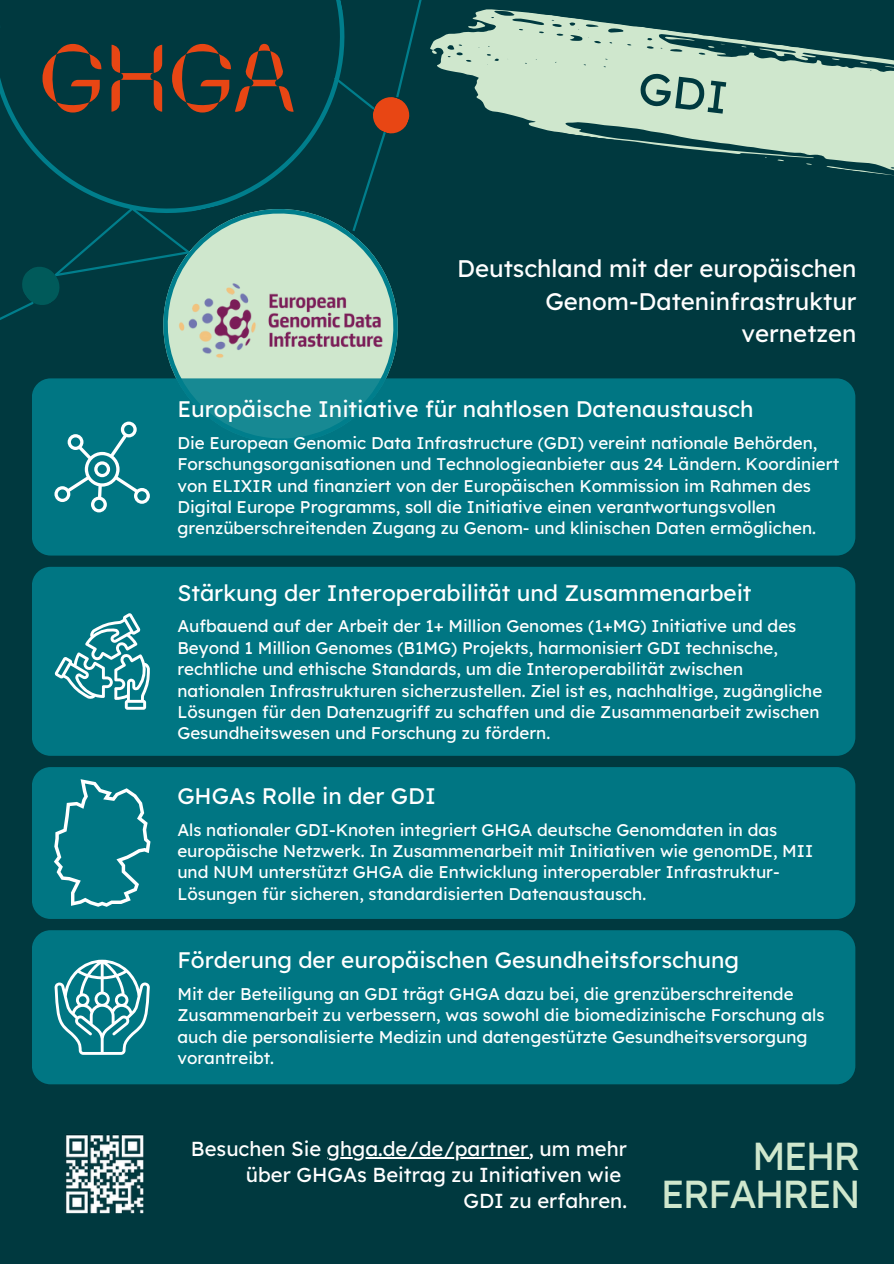
<style>
.page{position:relative;width:894px;height:1264px;background:#fff}
.page>*{position:absolute;margin:0;border:0;box-sizing:border-box;transform-origin:0 0}
.t1{font:39px/38.2px "Lexend Deca";letter-spacing:-.05em;color:#cfe7cd;text-align:right}
.t2{font:24px/32.7px "Lexend Deca";color:#fff;text-align:right}
.t3{font:22.5px "Lexend Deca";color:#fff}
.t4{font:20.25px/25.8px "Lexend Deca";color:#fff;text-align:right}
.t5{font:16.95px/21.3px "Lexend Deca";color:#fff}
</style>
<div class="page">
<div style="left:0;top:0;width:893px;height:1263px;background:#00393f"></div>
<svg style="left:437px;top:9px;width:456px;height:157px;fill:#cfe7cd"></svg>
<svg style="left:826px;top:166px;width:67px;height:10px"></svg>
<svg style="left:467px;top:21px;width:18px;height:9px"></svg>
<svg style="left:777px;top:159px;width:7px;height:2px"></svg>
<svg style="left:805px;top:163px;width:6px;height:2px"></svg>
<svg style="left:664px;top:36px;width:30px;height:7px"></svg>
<svg style="left:884px;top:65px;width:9px;height:8px"></svg>
<svg style="left:831px;top:58px;width:8px;height:2px"></svg>
<svg style="left:859px;top:62px;width:8px;height:2px"></svg>
<svg style="left:707px;top:46px;width:7px;height:2px"></svg>
<svg style="left:720px;top:44px;width:11px;height:7px"></svg>
<div style="left:32px;top:767px;width:823px;height:152px;background:#007683;border-radius:19px"></div>
<svg style="left:171px;top:230px;width:220px;height:148px;background:#b3d2bd"></svg>
<svg style="left:32px;top:378px;width:823px;height:177px;background:#017783"></svg>
<svg style="left:0;top:43px;width:331px;height:187px"></svg>
<svg style="left:0;top:205px;width:192px;height:115px"></svg>
<svg style="left:54px;top:421px;width:96px;height:91px;background:#288b96"></svg>
<div style="left:32px;top:930px;width:822px;height:154px;background:#007683;border-radius:19px"></div>
<svg style="left:54px;top:959px;width:96px;height:95px"></svg>
<div style="left:32px;top:567px;width:823px;height:188px;background:#007683;border-radius:19px"></div>
<svg style="left:54px;top:613px;width:96px;height:96px"></svg>
<svg style="left:54px;top:779px;width:96px;height:127px"></svg>
<img style="left:163px;top:276px;width:235px;height:91px">
<svg style="left:331px;top:0;width:106px;height:234px"></svg>
<svg style="left:111px;top:45px;width:51px;height:67px"></svg>
<svg style="left:42px;top:44px;width:60px;height:68px"></svg>
<svg style="left:172px;top:44px;width:121px;height:68px"></svg>
<img style="left:65px;top:1134px;width:79px;height:80px">
<hr style="left:327px;top:1156px;width:201px;height:2px;background:#fff">
<div style="left:638px;top:72px;width:88px;height:42px;background:#cfe7cd"></div>
<p class="t2" style="left:457px;top:251px;width:401px">Deutschland mit der europäischen<br>Genom-Dateninfrastruktur vernetzen</p>
<p class="t3" style="left:177px;top:395px;width:577px">Europäische Initiative für nahtlosen Datenaustausch</p>
<p class="t5" style="left:177px;top:432px;width:663px">Die European Genomic Data Infrastructure (GDI) vereint nationale Behörden, Forschungsorganisationen und Technologieanbieter aus 24 Ländern. Koordiniert von ELIXIR und finanziert von der Europäischen Kommission im Rahmen des Digital Europe Programms, soll die Initiative einen verantwortungsvollen grenzüberschreitenden Zugang zu Genom- und klinischen Daten ermöglichen.</p>
<p class="t3" style="left:177px;top:578px;width:575px">Stärkung der Interoperabilität und Zusammenarbeit</p>
<p class="t5" style="left:177px;top:615px;width:646px">Aufbauend auf der Arbeit der 1+ Million Genomes (1+MG) Initiative und des Beyond 1 Million Genomes (B1MG) Projekts, harmonisiert GDI technische, rechtliche und ethische Standards, um die Interoperabilität zwischen nationalen Infrastrukturen sicherzustellen. Ziel ist es, nachhaltige, zugängliche Lösungen für den Datenzugriff zu schaffen und die Zusammenarbeit zwischen Gesundheitswesen und Forschung zu fördern.</p>
<h1 class="t3" style="left:177px;top:781px;width:260px">GHGAs Rolle in der GDI</h1>
<p class="t5" style="left:177px;top:818px;width:637px">Als nationaler GDI-Knoten integriert GHGA deutsche Genomdaten in das europäische Netzwerk. In Zusammenarbeit mit Initiativen wie genomDE, MII und NUM unterstützt GHGA die Entwicklung interoperabler Infrastruktur-Lösungen für sicheren, standardisierten Datenaustausch.</p>
<p class="t3" style="left:177px;top:945px;width:563px">Förderung der europäischen Gesundheitsforschung</p>
<p class="t5" style="left:177px;top:982px;width:648px">Mit der Beteiligung an GDI trägt GHGA dazu bei, die grenzüberschreitende Zusammenarbeit zu verbessern, was sowohl die biomedizinische Forschung als auch die personalisierte Medizin und datengestützte Gesundheitsversorgung vorantreibt.</p>
<h3 class="t4" style="left:191px;top:1135px;width:437px">Besuchen Sie ghga.de/de/partner, um mehr</h3>
<p class="t4" style="left:246px;top:1161px;width:382px">über GHGAs Beitrag zu Initiativen wie<br>GDI zu erfahren.</p>
<p class="t1" style="left:660px;top:1136px;width:201px">MEHR<br>ERFAHREN</p>
</div>
